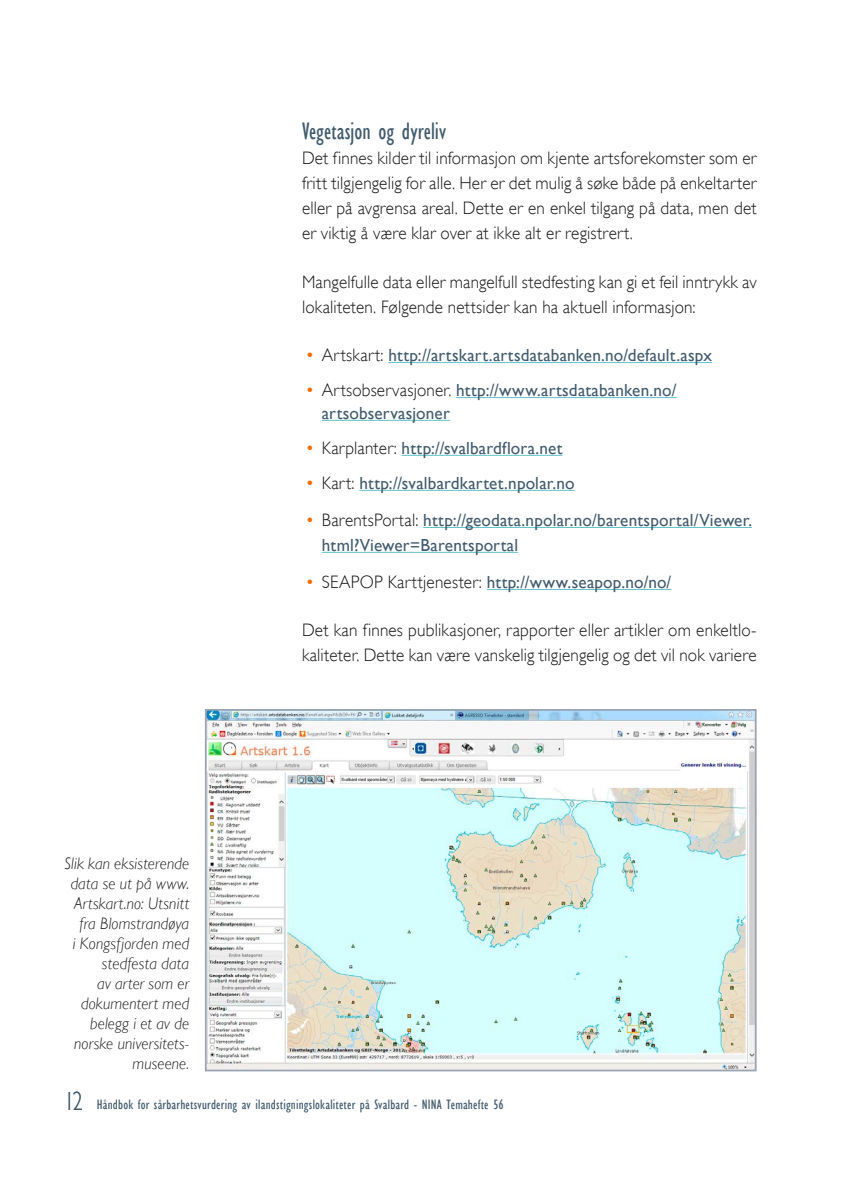
<style>
.page{position:relative;width:844px;height:1191px;background:#fff}
.page>*{position:absolute;margin:0;border:0;box-sizing:border-box;transform-origin:0 0}
.overskrift_3_2013{font:condensed 24.5px "Gill Sans";color:#415b6d;scale:.95 1}
.brødtekst_2013{font:300 18.03px/24.8px "Gill Sans";letter-spacing:.01em;color:#151715;scale:.95 1}
.t1{font:17.5px/22.8px "Gill Sans";letter-spacing:.01em;color:#415b6d}
.figurtekst_2013{font:italic 300 16.62px/19.9px "Gill Sans";letter-spacing:.01em;color:#151715;text-align:right;scale:.95 1}
.t2{font:condensed 14px "Gill Sans";letter-spacing:.015em;color:#415b6d}
.s1{font-size:18.03px;color:#ee6d01}
.s2{font-weight:300;font-size:18.03px;color:#151715}
.s3{font-weight:300;font-stretch:normal;font-size:26.25px}
</style>
<div class="page">
<hr style="left:388px;top:362px;width:323px;height:1px;background:#62c3cd">
<hr style="left:456px;top:397px;width:220px;height:1px;background:#62c3cd">
<hr style="left:322px;top:420px;width:127px;height:1px;background:#62c3cd">
<hr style="left:401px;top:455px;width:161px;height:1px;background:#62c3cd">
<hr style="left:359px;top:490px;width:215px;height:1px;background:#62c3cd">
<hr style="left:423px;top:527px;width:328px;height:1px;background:#62c3cd">
<hr style="left:322px;top:552px;width:196px;height:1px;background:#62c3cd">
<hr style="left:486px;top:589px;width:185px;height:1px;background:#62c3cd">
<img style="left:208px;top:712px;width:545px;height:356px">
<div style="left:205px;top:709px;width:551px;height:362px;border:2px solid #98a4b1"></div>
<p class="figurtekst_2013" style="left:64px;top:853px;width:133px">Slik kan eksisterende data se ut på www.<br>Artskart.no: Utsnitt fra Blomstrandøya<br>i Kongsfjorden med stedfesta data<br>av arter som er dokumentert med belegg i et av de norske universitets&shy;museene.</p>
<p class="overskrift_3_2013" style="left:302px;top:117px;width:153px">Vegetasjon og dyreliv</p>
<p class="brødtekst_2013" style="left:302px;top:145px;width:480px;text-align:justify">Det finnes kilder til informasjon om kjente artsforekomster som er fritt tilgjengelig for alle. Her er det mulig å søke både på enkeltarter eller på avgrensa areal. Dette er en enkel tilgang på data, men det er viktig å være klar over at ikke alt er registrert.</p>
<p class="brødtekst_2013" style="left:302px;top:270px;width:480px">Mangelfulle data eller mangelfull stedfesting kan gi et feil inntrykk av lokaliteten. Følgende nettsider kan ha aktuell informasjon:</p>
<p class="t1" style="left:307px;top:343px;width:406px"><span class="s1">•</span> <span class="s2">Artskart:</span> http://artskart.artsdatabanken.no/default.aspx</p>
<p class="t1" style="left:322px;top:378px;width:356px;text-indent:-15px"><span class="s1">•</span> <span class="s2">Artsobservasjoner.</span> http://www.artsdatabanken.no/ artsobservasjoner</p>
<p class="t1" style="left:307px;top:436px;width:257px"><span class="s1">•</span> <span class="s2">Karplanter:</span> http://svalbardflora.net</p>
<p class="t1" style="left:307px;top:471px;width:269px"><span class="s1">•</span> <span class="s2">Kart:</span> http://svalbardkartet.npolar.no</p>
<p class="t1" style="left:322px;top:507px;width:431px;line-height:24.8px;text-indent:-15px"><span class="s1">•</span> <span class="s2">BarentsPortal:</span> http://geodata.npolar.no/barentsportal/Viewer. html?Viewer=Barentsportal</p>
<p class="t1" style="left:307px;top:570px;width:366px"><span class="s1">•</span> <span class="s2">SEAPOP Karttjenester:</span> http://www.seapop.no/no/</p>
<p class="brødtekst_2013" style="left:302px;top:618px;width:480px">Det kan finnes publikasjoner, rapporter eller artikler om enkeltlo&shy;kaliteter. Dette kan være vanskelig tilgjengelig og det vil nok variere</p>
<p class="t2" style="left:64px;top:1096px;width:440px"><span class="s3">12</span> Håndbok for sårbarhetsvurdering av ilandstigningslokaliteter på Svalbard - NINA Temahefte 56</p>
</div>
